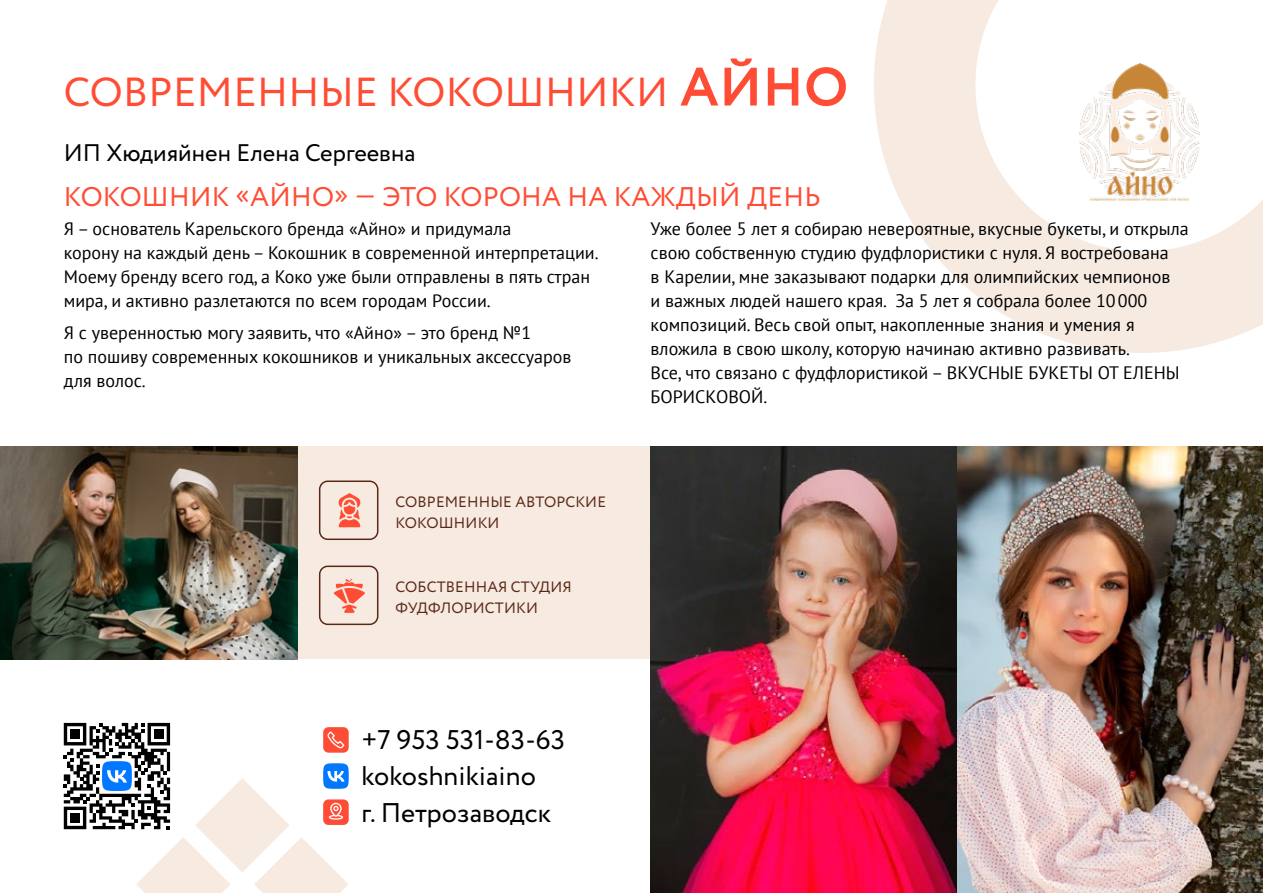
<style>
.page{position:relative;width:1263px;height:893px;background:#fff}
.page>*{position:absolute;margin:0;border:0;box-sizing:border-box;transform-origin:0 0}
.t1{font:40.5px "Circe";letter-spacing:.01em;color:#ff4d35}
.t2{font:27px/36.2px "Circe";color:#000}
.t3{font:27px "Circe";letter-spacing:.01em;color:#ff4d35}
.t4{font:24px "Circe";color:#000}
.t5{font:18px/24px "PT Sans";color:#000}
.t6{font:15px/21px "Circe";letter-spacing:.01em;color:#5a2916}
.s1{font-weight:700;font-size:54px}
</style>
<div class="page">
<svg style="left:874px;top:0;width:389px;height:353px"></svg>
<div style="left:0;top:446px;width:1263px;height:213px;background:#f7eae1"></div>
<img style="left:651px;top:446px;width:612px;height:447px">
<img style="left:0;top:446px;width:298px;height:213px">
<div style="left:319px;top:566px;width:59px;height:59px;border:2px solid #5a2916;border-radius:8px"></div>
<div style="left:319px;top:480px;width:59px;height:60px;border:2px solid #5a2916;border-radius:8px"></div>
<svg style="left:338px;top:493px;width:22px;height:34px"></svg>
<svg style="left:334px;top:579px;width:31px;height:34px"></svg>
<img style="left:1079px;top:64px;width:120px;height:136px">
<svg style="left:64px;top:723px;width:285px;height:170px"></svg>
<h1 class="t1" style="left:64px;top:65px;width:786px">СОВРЕМЕННЫЕ КОКОШНИКИ <span class="s1">АЙНО</span></h1>
<h3 class="t4" style="left:64px;top:136px;width:353px">ИП Хюдияйнен Елена Сергеевна</h3>
<h2 class="t3" style="left:64px;top:179px;width:758px">КОКОШНИК «АЙНО» — ЭТО КОРОНА НА КАЖДЫЙ ДЕНЬ</h2>
<p class="t5" style="left:64px;top:216px;width:536px">Я – основатель Карельского бренда «Айно» и придумала<br>корону на каждый день – Кокошник в современной интерпретации.<br>Моему бренду всего год, а Коко уже были отправлены в пять стран мира, и активно разлетаются по всем городам России.</p>
<p class="t5" style="left:64px;top:321px;width:509px">Я с уверенностью могу заявить, что «Айно» – это бренд №1<br>по пошиву современных кокошников и уникальных аксессуаров для волос.</p>
<p class="t6" style="left:396px;top:492px;width:212px">СОВРЕМЕННЫЕ АВТОРСКИЕ<br>КОКОШНИКИ</p>
<p class="t6" style="left:396px;top:577px;width:178px">СОБСТВЕННАЯ СТУДИЯ<br>ФУДФЛОРИСТИКИ</p>
<p class="t5" style="left:651px;top:216px;width:540px">Уже более 5 лет я собираю невероятные, вкусные букеты, и открыла свою собственную студию фудфлористики с нуля. Я востребована<br>в Карелии, мне заказывают подарки для олимпийских чемпионов<br>и важных людей нашего края. За 5 лет я собрала более 10000 композиций. Весь свой опыт, накопленные знания и умения я вложила в свою школу, которую начинаю активно развивать.<br>Все, что связано с фудфлористикой – ВКУСНЫЕ БУКЕТЫ ОТ ЕЛЕНЫ БОРИСКОВОЙ.</p>
<h2 class="t2" style="left:361px;top:723px;width:205px">+7 953 531-83-63 kokoshnikiaino<br>г. Петрозаводск</h2>
</div>
